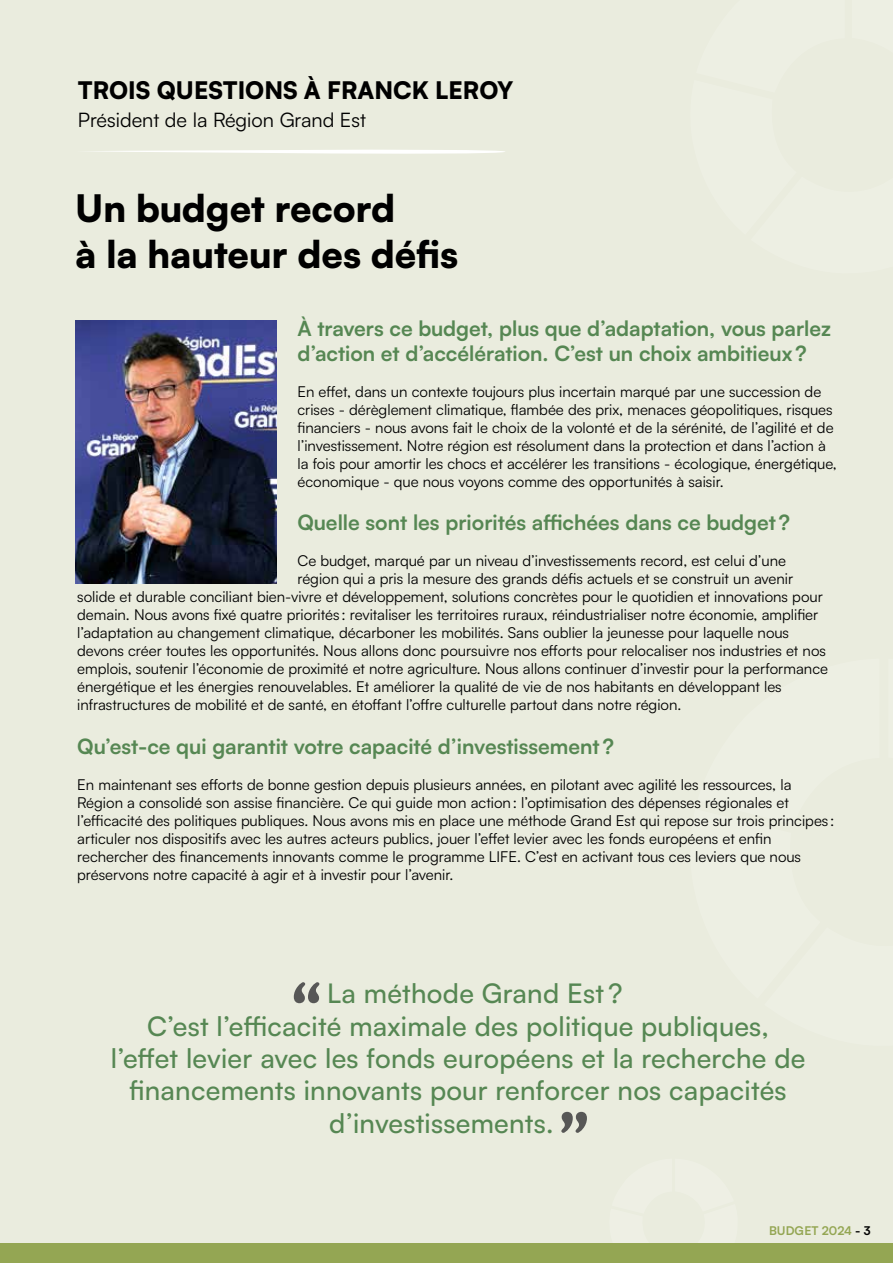
<style>
.page{position:relative;width:893px;height:1263px;background:#fff}
.page>*{position:absolute;margin:0;border:0;box-sizing:border-box;transform-origin:0 0}
.t1{font:900 37.5px/46.5px "Satoshi";color:#000}
.t2{font:500 27px "Satoshi";letter-spacing:.01em;color:#568753}
.t3{font:900 24px "Satoshi";color:#000}
.t4{font:700 21px/25.2px "Satoshi";color:#568753}
.t5{font:19.95px "Satoshi";color:#000}
.t6{font:15px/18px "Satoshi";color:#000}
.t7{font:700 12px "Satoshi";color:#94a653}
.s1{color:#000}
</style>
<div class="page">
<div style="left:0;top:0;width:893px;height:1243px;background:#eaecde"></div>
<div style="left:0;top:1243px;width:893px;height:20px;background:#94a653"></div>
<svg style="left:294px;top:982px;width:25px;height:21px"></svg>
<svg style="left:561px;top:1112px;width:26px;height:21px"></svg>
<svg style="left:91px;top:149px;width:414px;height:5px"></svg>
<img style="left:75px;top:320px;width:201px;height:264px">
<h3 class="t3" style="left:78px;top:72px;width:437px">TROIS QUESTIONS À FRANCK LEROY</h3>
<h3 class="t5" style="left:78px;top:106px;width:290px">Président de la Région Grand Est</h3>
<h1 class="t1" style="left:75px;top:182px;width:384px">Un budget record<br>à la hauteur des défis</h1>
<h3 class="t4" style="left:297px;top:314px;width:535px">À travers ce budget, plus que d’adaptation, vous parlez d’action et d’accélération. C’est un choix ambitieux?</h3>
<p class="t6" style="left:297px;top:382px;width:541px">En effet, dans un contexte toujours plus incertain marqué par une succession de crises - dérèglement climatique, flambée des prix, menaces géopolitiques, risques financiers - nous avons fait le choix de la volonté et de la sérénité, de l’agilité et de l’investissement. Notre région est résolument dans la protection et dans l’action à la fois pour amortir les chocs et accélérer les transitions - écologique, énergétique, économique - que nous voyons comme des opportunités à saisir.</p>
<h3 class="t4" style="left:297px;top:509px;width:494px">Quelle sont les priorités affichées dans ce budget?</h3>
<p class="t6" style="left:297px;top:551px;width:490px">Ce budget, marqué par un niveau d’investissements record, est celui d’une</p>
<p class="t6" style="left:297px;top:569px;width:497px">région qui a pris la mesure des grands défis actuels et se construit un avenir</p>
<p class="t6" style="left:77px;top:587px;width:747px">solide et durable conciliant bien-vivre et développement, solutions concrètes pour le quotidien et innovations pour</p>
<p class="t6" style="left:77px;top:605px;width:743px">demain. Nous avons fixé quatre priorités : revitaliser les territoires ruraux, réindustrialiser notre économie, amplifier</p>
<p class="t6" style="left:77px;top:623px;width:713px">l’adaptation au changement climatique, décarboner les mobilités. Sans oublier la jeunesse pour laquelle nous</p>
<p class="t6" style="left:77px;top:641px;width:750px">devons créer toutes les opportunités. Nous allons donc poursuivre nos efforts pour relocaliser nos industries et nos</p>
<p class="t6" style="left:77px;top:659px;width:752px">emplois, soutenir l’économie de proximité et notre agriculture. Nous allons continuer d’investir pour la performance</p>
<p class="t6" style="left:77px;top:677px;width:706px">énergétique et les énergies renouvelables. Et améliorer la qualité de vie de nos habitants en développant les</p>
<p class="t6" style="left:77px;top:695px;width:606px">infrastructures de mobilité et de santé, en étoffant l’offre culturelle partout dans notre région.</p>
<h3 class="t4" style="left:77px;top:732px;width:538px">Qu’est-ce qui garantit votre capacité d’investissement?</h3>
<p class="t6" style="left:77px;top:774px;width:759px">En maintenant ses efforts de bonne gestion depuis plusieurs années, en pilotant avec agilité les ressources, la Région a consolidé son assise financière. Ce qui guide mon action: l’optimisation des dépenses régionales et l’efficacité des politiques publiques. Nous avons mis en place une méthode Grand Est qui repose sur trois principes : articuler nos dispositifs avec les autres acteurs publics, jouer l’effet levier avec les fonds européens et enfin rechercher des financements innovants comme le programme LIFE. C’est en activant tous ces leviers que nous préservons notre capacité à agir et à investir pour l’avenir.</p>
<h2 class="t2" style="left:327px;top:975px;width:297px">La méthode Grand Est ?</h2>
<h2 class="t2" style="left:147px;top:1007px;width:623px">C’est l’efficacité maximale des politique publiques,</h2>
<h2 class="t2" style="left:111px;top:1039px;width:696px">l’effet levier avec les fonds européens et la recherche de</h2>
<h2 class="t2" style="left:129px;top:1072px;width:659px">financements innovants pour renforcer nos capacités</h2>
<h2 class="t2" style="left:329px;top:1104px;width:226px">d’investissements.</h2>
<p class="t7" style="left:769px;top:1222px;width:103px">BUDGET 2024 <span class="s1">- 3</span></p>
</div>
